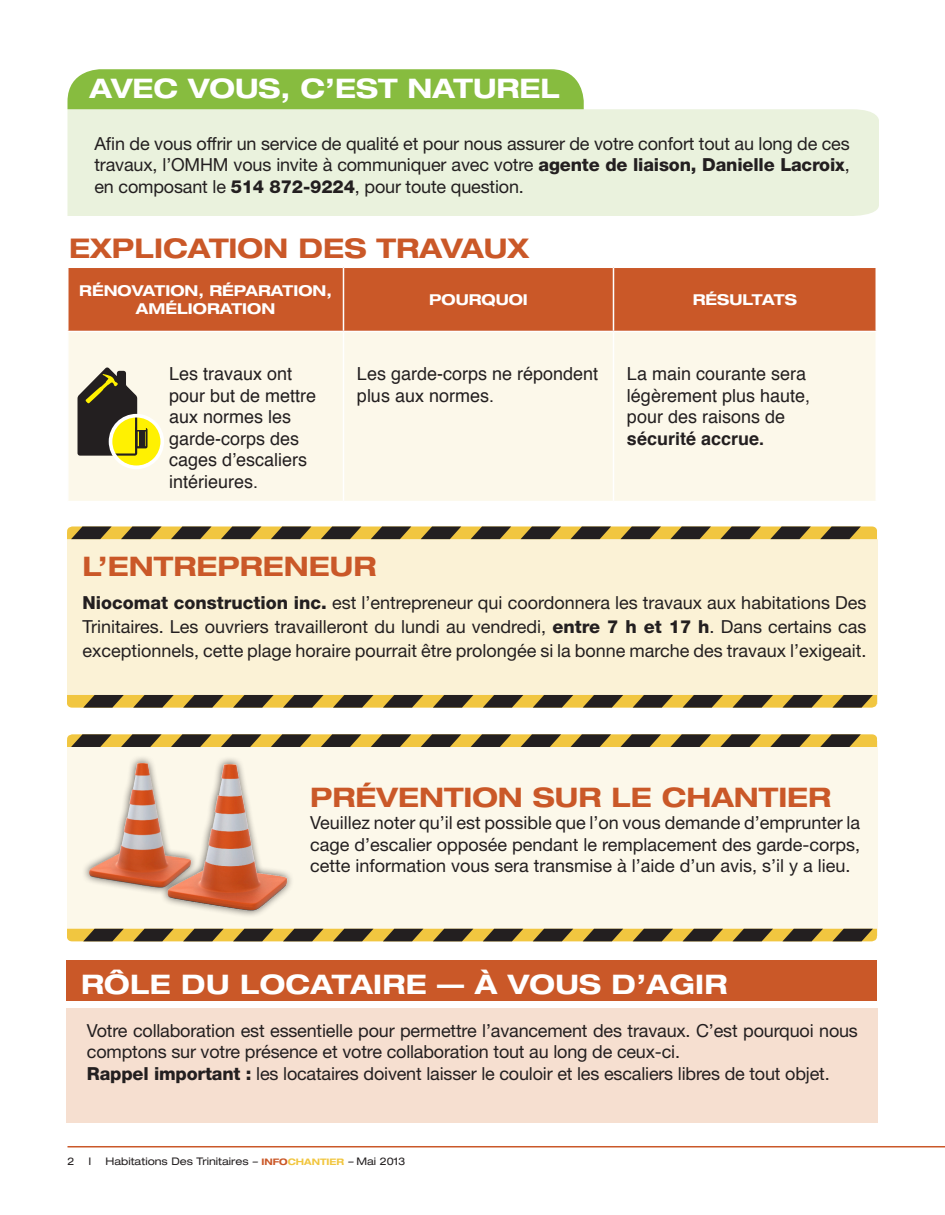
<style>
.page{position:relative;width:945px;height:1215px;background:#fff}
.page>*{position:absolute;margin:0;border:0;box-sizing:border-box;transform-origin:0 0}
.t1{font:700 expanded 27.15px "Helvetica Neue";color:#ca5828}
.t2{font:700 expanded 27px "Helvetica Neue";letter-spacing:.005em;color:#fff}
.t3{font:700 expanded 27px "Helvetica Neue";color:#ca5828}
.t4{font:18px/21.6px "Helvetica Neue";letter-spacing:-.01em;color:#231f20;text-align:justify}
.t5{font:18px/21.6px "Helvetica";color:#231f20}
.t6{font:700 18px "Helvetica";color:#231f20}
.t7{font:700 expanded 15px/18px "Helvetica Neue";color:#fff;text-align:center}
.t8{font:expanded 10.5px "Helvetica Neue";color:#231f20}
.s1{font-weight:800}
.s2{font-style:italic}
.s3{font-weight:700;font-size:9px;color:#ca5828}
.s4{font-weight:700;font-size:9px;color:#f1c640}
</style>
<div class="page">
<hr style="left:68px;top:1146px;width:877px;height:1px;background:#ca5828">
<div style="left:68px;top:109px;width:811px;height:107px;background:#eaf2dd"></div>
<div style="left:68px;top:69px;width:516px;height:40px;background:#87bc3f"></div>
<div style="left:66px;top:961px;width:810px;height:40px;background:#ca5828"></div>
<div style="left:66px;top:1008px;width:812px;height:115px;background:#f6dfd0"></div>
<div style="left:67px;top:741px;width:810px;height:194px;background:#fcf8ea"></div>
<svg style="left:67px;top:734px;width:810px;height:13px;background:#7d6931"></svg>
<img style="left:84px;top:760px;width:208px;height:155px">
<svg style="left:67px;top:929px;width:810px;height:12px;background:#7a652d"></svg>
<div style="left:67px;top:539px;width:810px;height:165px;background:#fbf2d6"></div>
<svg style="left:67px;top:695px;width:810px;height:13px;background:#7d6931"></svg>
<svg style="left:67px;top:526px;width:810px;height:13px;background:#7f6b33"></svg>
<div style="left:69px;top:268px;width:807px;height:63px;background:#ca5828"></div>
<div style="left:69px;top:332px;width:807px;height:169px;background:#fcf8ea"></div>
<hr style="left:343px;top:268px;width:1px;height:63px;background:#fff">
<hr style="left:613px;top:268px;width:1px;height:63px;background:#fff">
<hr style="left:343px;top:332px;width:1px;height:169px;background:#fff">
<hr style="left:613px;top:332px;width:1px;height:169px;background:#fff">
<svg style="left:78px;top:368px;width:86px;height:101px;background:#a29d69"></svg>
<p class="t2" style="left:90px;top:72px;width:472px">AVEC VOUS, C’EST NATUREL</p>
<p class="t4" style="left:94px;top:132px;width:757px">Afin de vous offrir un service de qualité et pour nous assurer de votre confort tout au long de ces travaux, l’OMHM vous invite à communiquer avec votre <span class="s1">agente de liaison, Danielle Lacroix</span>, en composant le <span class="s1">514 872-9224</span>, pour toute question.</p>
<p class="t1" style="left:69px;top:232px;width:462px">EXPLICATION DES TRAVAUX</p>
<p class="t7" style="left:79px;top:281px;width:254px">RÉNOVATION, RÉPARATION,<br>AMÉLIORATION</p>
<p class="t7" style="left:429px;top:290px;width:100px">POURQUOI</p>
<p class="t7" style="left:693px;top:290px;width:106px">RÉSULTATS</p>
<p class="t5" style="left:169px;top:364px;width:149px">Les travaux ont pour but de mettre aux normes les garde-corps des cages d’escaliers intérieures.</p>
<p class="t5" style="left:357px;top:364px;width:243px">Les garde-corps ne répondent plus aux normes.</p>
<p class="t5" style="left:627px;top:364px;width:185px">La main courante sera légèrement plus haute,</p>
<p class="t5" style="left:627px;top:407px;width:160px">pour des raisons de</p>
<p class="t6" style="left:627px;top:424px;width:139px">sécurité accrue.</p>
<p class="t3" style="left:82px;top:550px;width:295px">L’ENTREPRENEUR</p>
<p class="t4" style="left:82px;top:591px;width:786px;line-height:24px"><span class="s1">Niocomat construction inc.</span> est l’entrepreneur qui coordonnera les travaux aux habitations Des Trinitaires. Les ouvriers travailleront du lundi au vendredi, <span class="s1">entre 7 h et 17 h</span>. Dans certains cas exceptionnels, cette plage horaire pourrait être prolongée si la bonne marche des travaux l’exigeait.</p>
<p class="t3" style="left:310px;top:781px;width:523px">PRÉVENTION SUR LE CHANTIER</p>
<p class="t4" style="left:310px;top:812px;width:552px">Veuillez noter qu’il est possible que l’on vous demande d’emprunter la cage d’escalier opposée pendant le remplacement des garde-corps, cette information vous sera transmise à l’aide d’un avis, s’il y a lieu.</p>
<p class="t2" style="left:81px;top:967px;width:648px">RÔLE DU LOCATAIRE — À VOUS D’AGIR</p>
<p class="t4" style="left:87px;top:1019px;width:773px">Votre collaboration est essentielle pour permettre l’avancement des travaux. C’est pourquoi nous comptons sur votre présence et votre collaboration tout au long de ceux-ci.</p>
<p class="t4" style="left:87px;top:1063px;width:744px"><span class="s1">Rappel important :</span> les locataires doivent laisser le couloir et les escaliers libres de tout objet.</p>
<p class="t8" style="left:68px;top:1155px;width:9px">2</p>
<p class="t8" style="left:89px;top:1155px;width:4px">I</p>
<p class="t8" style="left:105px;top:1155px;width:302px">Habitations Des Trinitaires <span class="s2">–</span> <span class="s3">INFO</span><span class="s4">CHANTIER</span> <span class="s2">–</span> Mai 2013</p>
</div>
